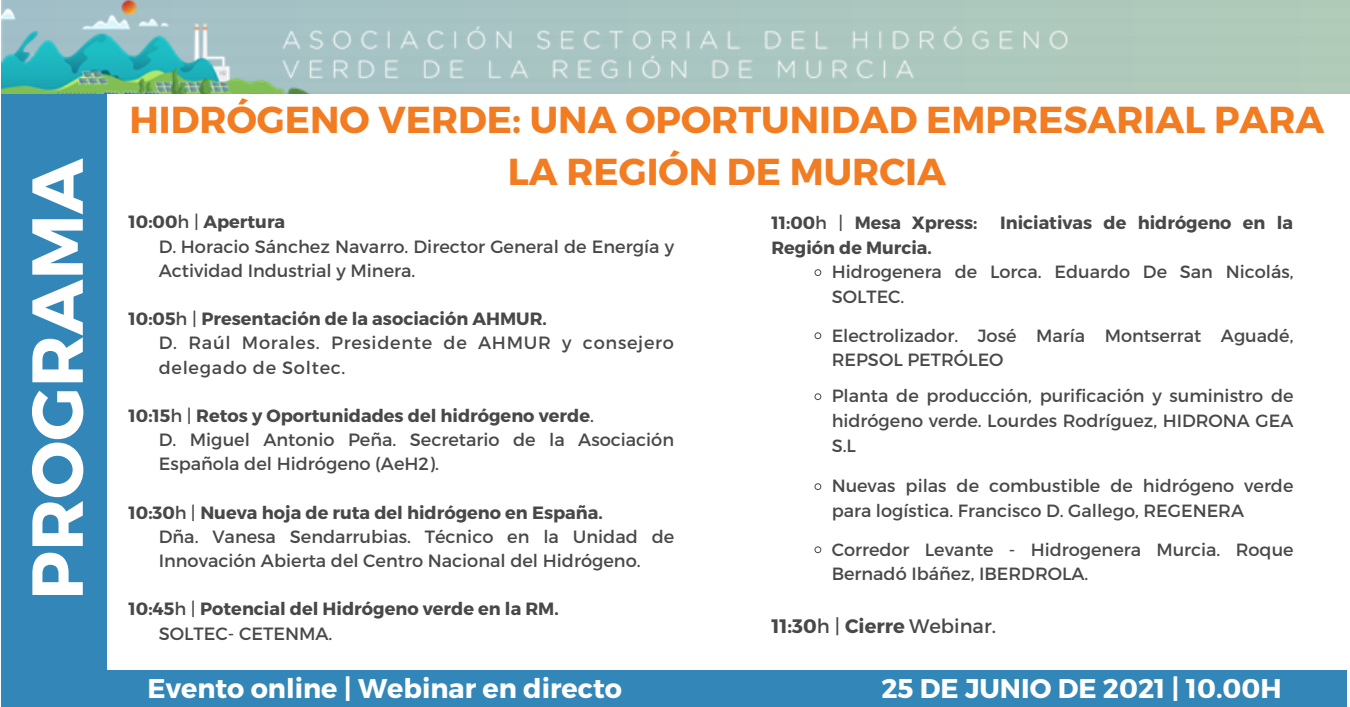
<style>
.page{position:relative;width:1350px;height:707px;background:#fff}
.page>*{position:absolute;margin:0;border:0;box-sizing:border-box;transform-origin:0 0}
.t1{font:700 72px "Montserrat";color:#fff}
.t2{font:700 37.5px/51.8px "Montserrat";color:#f27c22;text-align:center}
.t3{font:700 27px "Montserrat";color:#fff}
.t4{font:700 19.5px "Montserrat";color:#484848}
.t5{font:17.7px/24.6px "Montserrat";color:#484848}
.t6{font:700 17.7px "Montserrat";color:#484848}
.t7{font:17.7px/24.2px "Montserrat";letter-spacing:.04em;color:#484848}
.s1{font-weight:400}
</style>
<div class="page">
<div style="left:1px;top:0;width:106px;height:706px;background:#3387b8"></div>
<div style="left:107px;top:670px;width:1240px;height:36px;background:#3387b8"></div>
<svg style="left:814px;top:269px;width:8px;height:7px"></svg>
<svg style="left:814px;top:332px;width:8px;height:7px"></svg>
<svg style="left:814px;top:393px;width:8px;height:7px"></svg>
<svg style="left:814px;top:483px;width:8px;height:7px"></svg>
<svg style="left:814px;top:546px;width:8px;height:7px"></svg>
<img style="left:1px;top:0;width:1349px;height:93px">
<p class="t1" style="left:10px;top:600px;width:443px;rotate:-90deg">PROGRAMA</p>
<p class="t2" style="left:129px;top:92px;width:1197px">HIDRÓGENO VERDE: UNA OPORTUNIDAD EMPRESARIAL PARA<br>LA REGIÓN DE MURCIA</p>
<p class="t6" style="left:129px;top:211px;width:158px">10:00<span class="s1">h |</span> Apertura</p>
<p class="t5" style="left:159px;top:233px;width:517px;line-height:24.2px">D. Horacio Sánchez Navarro. Director General de Energía y<br>Actividad Industrial y Minera.</p>
<p class="t6" style="left:129px;top:307px;width:420px">10:05<span class="s1">h |</span> Presentación de la asociación AHMUR.</p>
<p class="t7" style="left:159px;top:330px;width:517px">D. Raúl Morales. Presidente de AHMUR y consejero delegado de Soltec.</p>
<p class="t6" style="left:129px;top:404px;width:467px">10:15<span class="s1">h |</span> Retos y Oportunidades del hidrógeno verde<span class="s1">.</span></p>
<p class="t5" style="left:159px;top:427px;width:517px;line-height:24.2px">D. Miguel Antonio Peña. Secretario de la Asociación<br>Española del Hidrógeno (AeH2).</p>
<p class="t6" style="left:129px;top:501px;width:476px">10:30<span class="s1">h |</span> Nueva hoja de ruta del hidrógeno en España.</p>
<p class="t5" style="left:159px;top:523px;width:517px;line-height:24.2px">Dña. Vanesa Sendarrubias. Técnico en la Unidad de<br>Innovación Abierta del Centro Nacional del Hidrógeno.</p>
<p class="t6" style="left:129px;top:597px;width:432px">10:45<span class="s1">h |</span> Potencial del Hidrógeno verde en la RM.</p>
<p class="t5" style="left:159px;top:620px;width:175px">SOLTEC- CETENMA.</p>
<p class="t3" style="left:147px;top:670px;width:476px">Evento online | Webinar en directo</p>
<p class="t6" style="left:772px;top:211px;width:208px">11:00<span class="s1">h |</span> Mesa Xpress:</p>
<p class="t6" style="left:1000px;top:211px;width:294px">Iniciativas de hidrógeno en la</p>
<p class="t6" style="left:772px;top:236px;width:162px">Región de Murcia.</p>
<p class="t5" style="left:832px;top:259px;width:463px">Hidrogenera de Lorca. Eduardo De San Nicolás,<br>SOLTEC.</p>
<p class="t5" style="left:832px;top:322px;width:463px">Electrolizador. José María Montserrat Aguadé,<br>REPSOL PETRÓLEO</p>
<p class="t5" style="left:832px;top:383px;width:463px;text-align:justify">Planta de producción, purificación y suministro de hidrógeno verde. Lourdes Rodríguez, HIDRONA GEA S.L</p>
<p class="t5" style="left:832px;top:473px;width:463px">Nuevas pilas de combustible de hidrógeno verde para logística. Francisco D. Gallego, REGENERA</p>
<p class="t5" style="left:832px;top:536px;width:464px">Corredor Levante - Hidrogenera Murcia. Roque<br>Bernadó Ibáñez, IBERDROLA.</p>
<p class="t4" style="left:772px;top:613px;width:226px">11:30<span class="s1">h |</span> Cierre <span class="s1">Webinar.</span></p>
<p class="t3" style="left:881px;top:670px;width:402px">25 DE JUNIO DE 2021 | 10.00H</p>
</div>
